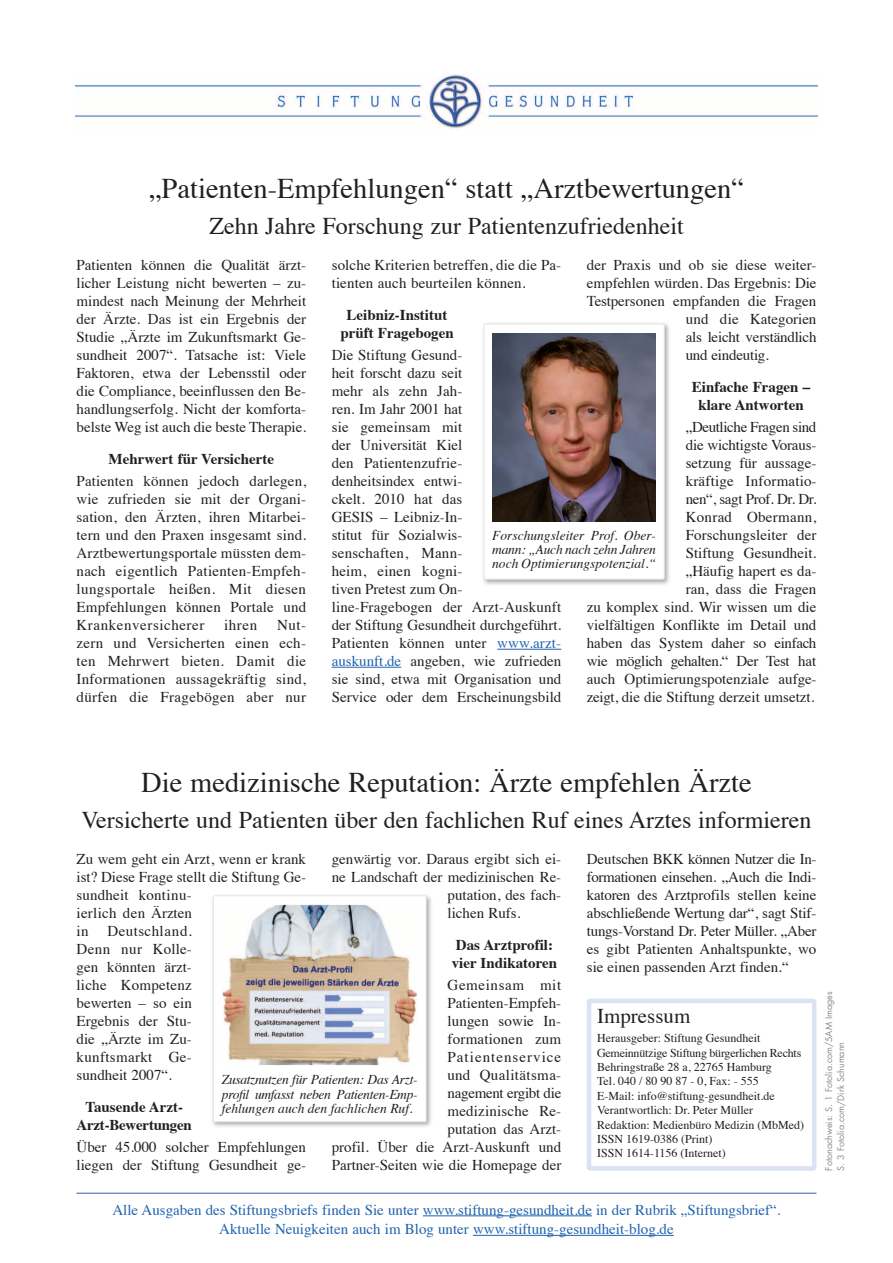
<style>
.page{position:relative;width:893px;height:1263px;background:#fff}
.page>*{position:absolute;margin:0;border:0;box-sizing:border-box;transform-origin:0 0}
.t1{font:28.5px "Times";color:#231f20}
.t2{font:24px "Times";color:#231f20}
.t3{font:21px "Times";color:#231f20}
.t4{font:15px/18px "Times";color:#231f20;text-align:justify}
.t5{font:15px "Times";color:#2062af}
.t6{font:700 15px/18px "Times";color:#231f20;text-align:center}
._4A-Bild-Unterschrif{font:italic 13.5px/14.2px "Times";color:#231f20;text-align:justify}
.t7{font:12px/14.4px "Times";color:#231f20}
.t8{font:12px "Times";letter-spacing:-.02em;color:#231f20}
.t9{font:9px/12px "Futura";color:#8a8c8f}
.s1{font-weight:700}
.s2{color:#2062af}
</style>
<div class="page">
<hr style="left:77px;top:1193px;width:739px;height:1px;background:#2262ae">
<hr style="left:423px;top:1215px;width:169px;height:1px;background:#2062af">
<hr style="left:473px;top:1235px;width:201px;height:1px;background:#2062af">
<img style="left:76px;top:74px;width:741px;height:56px">
<div style="left:211px;top:893px;width:222px;height:235px;background:#231f20;opacity:.4"></div>
<div style="left:213px;top:896px;width:213px;height:226px;background:#fff"></div>
<div style="left:213px;top:895px;width:213px;height:227px;border:1px solid #e6e7e9"></div>
<div style="left:481px;top:321px;width:190px;height:265px;background:#231f20;opacity:.4"></div>
<div style="left:484px;top:324px;width:180px;height:255px;background:#fff"></div>
<div style="left:484px;top:324px;width:180px;height:255px;border:1px solid #e6e7e9"></div>
<hr style="left:497px;top:649px;width:64px;height:1px;background:#2062af">
<hr style="left:332px;top:667px;width:69px;height:1px;background:#2062af">
<img style="left:492px;top:333px;width:164px;height:188px">
<img style="left:224px;top:906px;width:192px;height:158px">
<div style="left:222px;top:904px;width:196px;height:162px;border:1px solid #fff"></div>
<div style="left:587px;top:998px;width:229px;height:173px;border:4px solid #dbe2f2"></div>
<p class="t1" style="left:149px;top:162px;width:596px">„Patienten-Empfehlungen“ statt „Arztbewertungen“</p>
<p class="t2" style="left:209px;top:203px;width:476px">Zehn Jahre Forschung zur Patientenzufriedenheit</p>
<p class="t4" style="left:77px;top:255px;width:231px">Patienten können die Qualität ärzt&shy;licher Leistung nicht bewerten – zu&shy;mindest nach Meinung der Mehrheit der Ärzte. Das ist ein Ergebnis der Studie „Ärzte im Zukunftsmarkt Ge&shy;sundheit 2007“. Tatsache ist: Viele Faktoren, etwa der Lebensstil oder die Compliance, beeinflussen den Be&shy;handlungserfolg. Nicht der komforta&shy;belste Weg ist auch die beste Therapie.</p>
<p class="t4" style="left:77px;top:446px;width:231px;line-height:22.2px;text-align:center"><span class="s1">Mehrwert für Versicherte<br></span>Patienten können jedoch darlegen,</p>
<p class="t4" style="left:77px;top:489px;width:231px">wie zufrieden sie mit der Organi&shy;sation, den Ärzten, ihren Mitarbei&shy;tern und den Praxen insgesamt sind.<br>Arztbewertungsportale müssten dem&shy;nach eigentlich Patienten-Empfeh&shy;lungsportale heißen. Mit diesen Empfehlungen können Portale und Krankenversicherer</p>
<p class="t4" style="left:332px;top:255px;width:231px">solche Kriterien betreffen, die die Pa&shy;tienten auch beurteilen können.</p>
<p class="t6" style="left:340px;top:304px;width:115px">Leibniz-Institut prüft Fragebogen</p>
<p class="t4" style="left:332px;top:345px;width:231px;text-align:left">Die Stiftung Gesund-<br>heit forscht dazu seit<br>mehr als zehn Jah-<br>ren. Im Jahr 2001 hat<br>sie gemeinsam mit<br>der Universität Kiel<br>den Patientenzufrie-<br>denheitsindex entwi-<br>ckelt. 2010 hat das<br>GESIS – Leibniz-In-<br>stitut für Sozialwis-<br>senschaften, Mann-<br>heim, einen kogni-<br>tiven Pretest zum On&shy;line-Fragebogen der Arzt-Auskunft der Stiftung Gesundheit durchgeführt.<br>Patienten können unter <span class="s2">www.arzt&shy;auskunft.de</span> angeben, wie zufrieden sie sind, etwa mit Organisation und<br>Service oder dem Erscheinungsbild</p>
<p class="t4" style="left:587px;top:255px;width:231px">der Praxis und ob sie diese weiter-</p>
<p class="t4" style="left:587px;top:273px;width:231px">empfehlen würden. Das Ergebnis: Die</p>
<p class="t4" style="left:587px;top:291px;width:231px">Testpersonen empfanden die Fragen</p>
<p class="t4" style="left:686px;top:309px;width:132px">und die Kategorien</p>
<p class="t4" style="left:686px;top:327px;width:132px">als leicht verständlich</p>
<p class="t4" style="left:686px;top:345px;width:85px">und eindeutig.</p>
<p class="t6" style="left:692px;top:376px;width:120px">Einfache Fragen – klare Antworten</p>
<p class="t4" style="left:587px;top:417px;width:231px;text-align:right">„Deutliche Fragen sind<br>die wichtigste Voraus-<br>setzung für aussage-<br>kräftige Informatio-<br>nen“, sagt Prof. Dr. Dr.<br>Konrad Obermann,<br>Forschungsleiter der<br>Stiftung Gesundheit.<br>„Häufig hapert es da-<br>ran, dass die Fragen<br>zu komplex sind. Wir wissen um die vielfältigen Konflikte im Detail und haben das System daher so einfach wie möglich gehalten.“ Der Test hat auch Optimierungspotenziale aufge&shy;zeigt, die die Stiftung derzeit umsetzt.</p>
<p class="_4A-Bild-Unterschrif" style="left:492px;top:527px;width:165px">Forschungsleiter Prof. Ober&shy;mann: „Auch nach zehn Jahren noch Optimierungspotenzial.“</p>
<p class="t4" style="left:224px;top:615px;width:35px">ihren</p>
<p class="t4" style="left:77px;top:615px;width:231px;text-indent:200px">Nut&shy;zern und Versicherten einen ech&shy;ten Mehrwert bieten. Damit die Informationen aussagekräftig sind, dürfen die Fragebögen aber nur</p>
<p class="t1" style="left:141px;top:756px;width:612px">Die medizinische Reputation: Ärzte empfehlen Ärzte</p>
<p class="t2" style="left:82px;top:797px;width:731px">Versicherte und Patienten über den fachlichen Ruf eines Arztes informieren</p>
<p class="t4" style="left:77px;top:849px;width:231px;text-align:left">Zu wem geht ein Arzt, wenn er krank ist? Diese Frage stellt die Stiftung Ge&shy;sundheit kontinu-<br>ierlich den Ärzten<br>in</p>
<p class="t4" style="left:587px;top:849px;width:231px">Deutschen BKK können Nutzer die In&shy;formationen einsehen. „Auch die Indi&shy;katoren des Arztprofils stellen keine abschließende Wertung dar“, sagt Stif&shy;tungs-Vorstand Dr. Peter Müller. „Aber es gibt Patienten Anhaltspunkte, wo sie einen passenden Arzt finden.“</p>
<p class="t4" style="left:332px;top:849px;width:231px">genwärtig vor. Daraus ergibt sich ei-</p>
<p class="t4" style="left:332px;top:867px;width:231px">ne Landschaft der medizinischen Re-</p>
<p class="t4" style="left:448px;top:885px;width:115px">putation, des fach-</p>
<p class="t4" style="left:448px;top:903px;width:74px">lichen Rufs.</p>
<p class="t6" style="left:452px;top:934px;width:107px;text-align:left">Das Arztprofil: vier Indikatoren</p>
<p class="t4" style="left:332px;top:975px;width:231px;text-align:right">Gemeinsam mit<br>Patienten-Empfeh-<br>lungen sowie In-<br>formationen zum<br>Patientenservice<br>und Qualitätsma-<br>nagement ergibt die<br>medizinische Re-<br>putation das Arzt-<br>profil. Über die Arzt-Auskunft und<br>Partner-Seiten wie die Homepage der</p>
<p class="t4" style="left:77px;top:921px;width:117px;text-indent:31px">Deutschland.<br>Denn nur Kolle&shy;gen könnten ärzt&shy;liche Kompetenz bewerten – so ein Ergebnis der Stu&shy;die „Ärzte im Zu&shy;kunftsmarkt Ge&shy;sundheit 2007“.</p>
<p class="t6" style="left:77px;top:1096px;width:117px">Tausende Arzt-<br>Arzt-Bewertungen</p>
<p class="t4" style="left:77px;top:1137px;width:231px">Über 45.000 solcher Empfehlungen liegen der Stiftung Gesundheit ge-</p>
<p class="t3" style="left:597px;top:996px;width:95px">Impressum</p>
<p class="t7" style="left:597px;top:1030px;width:165px">Herausgeber: Stiftung Gesundheit</p>
<p class="t8" style="left:597px;top:1041px;width:206px">Gemeinnützige Stiftung bürgerlichen Rechts</p>
<p class="t7" style="left:597px;top:1059px;width:176px">Behringstraße 28 a, 22765 Hamburg</p>
<p class="t7" style="left:597px;top:1073px;width:163px">Tel. 040 / 80 90 87 - 0, Fax: - 555</p>
<p class="t7" style="left:597px;top:1087px;width:179px">E-Mail: info@stiftung-gesundheit.de</p>
<p class="t7" style="left:597px;top:1102px;width:157px">Verantwortlich: Dr. Peter Müller</p>
<p class="t7" style="left:597px;top:1116px;width:208px">Redaktion: Medienbüro Medizin (MbMed)</p>
<p class="t7" style="left:597px;top:1131px;width:130px">ISSN 1619-0386 (Print)<br>ISSN 1614-1156 (Internet)</p>
<p class="_4A-Bild-Unterschrif" style="left:222px;top:1072px;width:196px">Zusatznutzen für Patienten: Das Arzt&shy;profil umfasst neben Patienten-Emp&shy;fehlungen auch den fachlichen Ruf.</p>
<p class="t9" style="left:822px;top:1171px;width:181px;rotate:-90deg">Fotonachweis: S. 1 Fotolia.com/5AM Images<br>S. 3 Fotolia.com/Dirk Schumann</p>
<p class="t5" style="left:112px;top:1195px;width:670px">Alle Ausgaben des Stiftungsbriefs finden Sie unter www.stiftung-gesundheit.de in der Rubrik „Stiftungsbrief“.</p>
<p class="t5" style="left:219px;top:1215px;width:456px">Aktuelle Neuigkeiten auch im Blog unter www.stiftung-gesundheit-blog.de</p>
</div>
